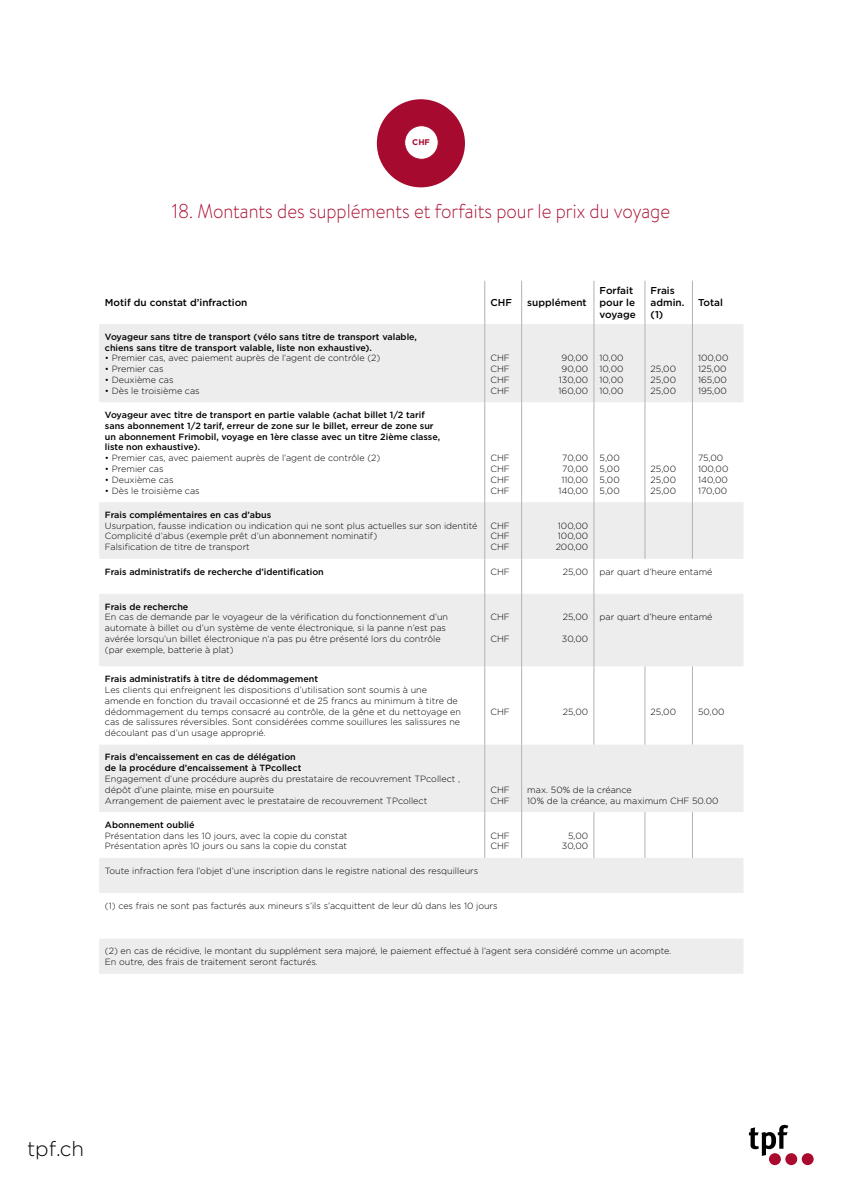
<style>
.page{position:relative;width:842px;height:1191px;background:#fff}
.page>*{position:absolute;margin:0;border:0;box-sizing:border-box;transform-origin:0 0}
.t1{font:300 20.5px "Gotham";color:#000}
.t2{font:300 20px "Brandon Text";color:#a90a2e;scale:.92 1}
.t3{font:500 10px/12px "Gotham";color:#000}
.t4{font:300 9px/10.8px "Gotham";color:#000}
.t5{font:500 9px/10.8px "Gotham";color:#000}
.t6{font:700 8.2px "Gotham";color:#a60a2e}
</style>
<div class="page">
<div style="left:99px;top:324px;width:644px;height:78px;background:#ededed"></div>
<svg style="left:99px;top:502px;width:644px;height:164px;fill:#ededed"></svg>
<svg style="left:99px;top:744px;width:644px;height:229px;fill:#ededed"></svg>
<hr style="left:484px;top:281px;width:1px;height:43px;background:#b3b2b2">
<hr style="left:521px;top:281px;width:1px;height:43px;background:#b3b2b2">
<hr style="left:594px;top:281px;width:1px;height:43px;background:#b3b2b2">
<hr style="left:645px;top:281px;width:1px;height:43px;background:#b3b2b2">
<hr style="left:692px;top:281px;width:1px;height:43px;background:#b3b2b2">
<hr style="left:484px;top:324px;width:1px;height:78px;background:#b3b2b2">
<hr style="left:521px;top:324px;width:1px;height:78px;background:#b3b2b2">
<hr style="left:594px;top:324px;width:1px;height:78px;background:#b3b2b2">
<hr style="left:645px;top:324px;width:1px;height:78px;background:#b3b2b2">
<hr style="left:692px;top:324px;width:1px;height:78px;background:#b3b2b2">
<hr style="left:484px;top:402px;width:1px;height:100px;background:#b3b2b2">
<hr style="left:521px;top:402px;width:1px;height:100px;background:#b3b2b2">
<hr style="left:594px;top:402px;width:1px;height:100px;background:#b3b2b2">
<hr style="left:645px;top:402px;width:1px;height:100px;background:#b3b2b2">
<hr style="left:692px;top:402px;width:1px;height:100px;background:#b3b2b2">
<hr style="left:484px;top:502px;width:1px;height:57px;background:#b3b2b2">
<hr style="left:521px;top:502px;width:1px;height:57px;background:#b3b2b2">
<hr style="left:594px;top:502px;width:1px;height:57px;background:#b3b2b2">
<hr style="left:645px;top:502px;width:1px;height:57px;background:#b3b2b2">
<hr style="left:692px;top:502px;width:1px;height:57px;background:#b3b2b2">
<hr style="left:484px;top:559px;width:1px;height:35px;background:#b3b2b2">
<hr style="left:521px;top:559px;width:1px;height:35px;background:#b3b2b2">
<hr style="left:594px;top:559px;width:1px;height:35px;background:#b3b2b2">
<hr style="left:484px;top:594px;width:1px;height:72px;background:#b3b2b2">
<hr style="left:521px;top:594px;width:1px;height:72px;background:#b3b2b2">
<hr style="left:594px;top:594px;width:1px;height:72px;background:#b3b2b2">
<hr style="left:484px;top:666px;width:1px;height:78px;background:#b3b2b2">
<hr style="left:521px;top:666px;width:1px;height:78px;background:#b3b2b2">
<hr style="left:594px;top:666px;width:1px;height:78px;background:#b3b2b2">
<hr style="left:645px;top:666px;width:1px;height:78px;background:#b3b2b2">
<hr style="left:692px;top:666px;width:1px;height:78px;background:#b3b2b2">
<hr style="left:484px;top:812px;width:1px;height:46px;background:#b3b2b2">
<hr style="left:521px;top:812px;width:1px;height:46px;background:#b3b2b2">
<hr style="left:594px;top:812px;width:1px;height:46px;background:#b3b2b2">
<hr style="left:645px;top:812px;width:1px;height:46px;background:#b3b2b2">
<hr style="left:692px;top:812px;width:1px;height:46px;background:#b3b2b2">
<hr style="left:484px;top:744px;width:1px;height:68px;background:#b3b2b2">
<hr style="left:521px;top:744px;width:1px;height:68px;background:#b3b2b2">
<svg style="left:749px;top:1124px;width:39px;height:32px"></svg>
<div style="left:785px;top:1153px;width:12px;height:12px;background:#a90a2e;border-radius:50%"></div>
<div style="left:802px;top:1153px;width:12px;height:12px;background:#a90a2e;border-radius:50%"></div>
<div style="left:769px;top:1153px;width:12px;height:12px;background:#a90a2e;border-radius:50%"></div>
<div style="left:377px;top:99px;width:88px;height:88px;background:#a60a2e;border-radius:50%"></div>
<div style="left:405px;top:126px;width:33px;height:33px;background:#fff;border-radius:50%"></div>
<div style="left:404px;top:125px;width:35px;height:35px;border:1px solid #a80a2e;border-radius:50%"></div>
<p class="t6" style="left:412px;top:137px;width:19px">CHF</p>
<h2 class="t2" style="left:172px;top:198px;width:543px">18. Montants des suppléments et forfaits pour le prix du voyage</h2>
<p class="t3" style="left:105px;top:297px;width:144px">Motif du constat d’infraction</p>
<p class="t3" style="left:490px;top:297px;width:23px">CHF</p>
<p class="t3" style="left:527px;top:297px;width:61px">supplément</p>
<p class="t3" style="left:600px;top:285px;width:38px">Forfait pour le voyage</p>
<p class="t3" style="left:651px;top:285px;width:35px">Frais admin. (1)</p>
<p class="t3" style="left:698px;top:297px;width:26px">Total</p>
<p class="t5" style="left:105px;top:331px;width:314px">Voyageur sans titre de transport (vélo sans titre de transport valable, chiens sans titre de transport valable, liste non exhaustive).</p>
<p class="t4" style="left:105px;top:352px;width:277px">• Premier cas, avec paiement auprès de l’agent de contrôle (2)</p>
<p class="t4" style="left:105px;top:363px;width:60px">• Premier cas</p>
<p class="t4" style="left:105px;top:374px;width:70px">• Deuxième cas</p>
<p class="t4" style="left:105px;top:385px;width:96px">• Dès le troisième cas</p>
<p class="t4" style="left:490px;top:352px;width:21px;text-align:justify">CHF CHF CHF CHF</p>
<p class="t4" style="left:559px;top:352px;width:31px;text-align:center">90,00<br>90,00<br>130,00<br>160,00</p>
<p class="t4" style="left:600px;top:352px;width:25px;text-align:justify">10,00<br>10,00<br>10,00<br>10,00</p>
<p class="t4" style="left:651px;top:363px;width:27px;text-align:justify">25,00<br>25,00<br>25,00</p>
<p class="t4" style="left:698px;top:352px;width:32px">100,00<br>125,00<br>165,00<br>195,00</p>
<p class="t5" style="left:105px;top:409px;width:337px">Voyageur avec titre de transport en partie valable (achat billet 1/2 tarif sans abonnement 1/2 tarif, erreur de zone sur le billet, erreur de zone sur un abonnement Frimobil, voyage en 1ère classe avec un titre 2ième classe, liste non exhaustive).</p>
<p class="t4" style="left:105px;top:452px;width:277px">• Premier cas, avec paiement auprès de l’agent de contrôle (2)</p>
<p class="t4" style="left:105px;top:463px;width:60px">• Premier cas</p>
<p class="t4" style="left:105px;top:474px;width:70px">• Deuxième cas</p>
<p class="t4" style="left:105px;top:485px;width:96px">• Dès le troisième cas</p>
<p class="t4" style="left:490px;top:452px;width:21px;text-align:justify">CHF CHF CHF CHF</p>
<p class="t4" style="left:558px;top:452px;width:31px;text-align:center">70,00<br>70,00<br>110,00<br>140,00</p>
<p class="t4" style="left:600px;top:452px;width:22px;text-align:justify">5,00<br>5,00<br>5,00<br>5,00</p>
<p class="t4" style="left:651px;top:463px;width:27px;text-align:justify">25,00<br>25,00<br>25,00</p>
<p class="t4" style="left:698px;top:452px;width:32px">75,00<br>100,00<br>140,00<br>170,00</p>
<p class="t5" style="left:105px;top:509px;width:168px">Frais complémentaires en cas d’abus</p>
<p class="t4" style="left:105px;top:520px;width:374px">Usurpation, fausse indication ou indication qui ne sont plus actuelles sur son identité<br>Complicité d’abus (exemple prêt d’un abonnement nominatif)<br>Falsification de titre de transport</p>
<p class="t4" style="left:490px;top:520px;width:21px;text-align:justify">CHF CHF CHF</p>
<p class="t4" style="left:556px;top:520px;width:34px;text-align:justify">100,00<br>100,00<br>200,00</p>
<p class="t5" style="left:105px;top:566px;width:220px">Frais administratifs de recherche d’identification</p>
<p class="t4" style="left:490px;top:565px;width:21px">CHF</p>
<p class="t4" style="left:563px;top:565px;width:27px">25,00</p>
<p class="t4" style="left:600px;top:565px;width:114px">par quart d’heure entamé</p>
<p class="t5" style="left:105px;top:601px;width:85px">Frais de recherche</p>
<p class="t4" style="left:105px;top:611px;width:345px">En cas de demande par le voyageur de la vérification du fonctionnement d’un automate à billet ou d’un système de vente électronique, si la panne n’est pas avérée lorsqu’un billet électronique n’a pas pu être présenté lors du contrôle (par exemple, batterie à plat)</p>
<p class="t4" style="left:490px;top:611px;width:21px">CHF</p>
<p class="t4" style="left:600px;top:611px;width:114px">par quart d’heure entamé</p>
<p class="t4" style="left:563px;top:611px;width:27px">25,00</p>
<p class="t4" style="left:562px;top:633px;width:28px">30,00</p>
<p class="t4" style="left:490px;top:633px;width:21px">CHF</p>
<p class="t5" style="left:105px;top:673px;width:215px">Frais administratifs à titre de dédommagement</p>
<p class="t4" style="left:105px;top:684px;width:358px">Les clients qui enfreignent les dispositions d’utilisation sont soumis à une amende en fonction du travail occasionné et de 25 francs au minimum à titre de dédommagement du temps consacré au contrôle, de la gêne et du nettoyage en cas de salissures réversibles. Sont considérées comme souillures les salissures ne découlant pas d’un usage approprié.</p>
<p class="t4" style="left:490px;top:705px;width:21px">CHF</p>
<p class="t4" style="left:563px;top:705px;width:27px">25,00</p>
<p class="t4" style="left:651px;top:705px;width:27px">25,00</p>
<p class="t4" style="left:698px;top:705px;width:28px">50,00</p>
<p class="t5" style="left:105px;top:751px;width:198px">Frais d’encaissement en cas de délégation de la procédure d’encaissement à TPcollect</p>
<p class="t4" style="left:105px;top:773px;width:357px">Engagement d’une procédure auprès du prestataire de recouvrement TPcollect , dépôt d’une plainte, mise en poursuite<br>Arrangement de paiement avec le prestataire de recouvrement TPcollect</p>
<p class="t4" style="left:490px;top:784px;width:21px">CHF<br>CHF</p>
<p class="t4" style="left:527px;top:784px;width:193px">max. 50% de la créance<br>10% de la créance, au maximum CHF 50.00</p>
<p class="t5" style="left:105px;top:819px;width:91px">Abonnement oublié</p>
<p class="t4" style="left:105px;top:829px;width:244px">Présentation dans les 10 jours, avec la copie du constat<br>Présentation après 10 jours ou sans la copie du constat</p>
<p class="t4" style="left:490px;top:829px;width:21px">CHF<br>CHF</p>
<p class="t4" style="left:562px;top:829px;width:28px;text-align:right">5,00<br>30,00</p>
<p class="t4" style="left:105px;top:864px;width:375px">Toute infraction fera l’objet d’une inscription dans le registre national des resquilleurs</p>
<p class="t4" style="left:105px;top:899px;width:394px">(1) ces frais ne sont pas facturés aux mineurs s’ils s’acquittent de leur dû dans les 10 jours</p>
<p class="t4" style="left:105px;top:945px;width:568px">(2) en cas de récidive, le montant du supplément sera majoré, le paiement effectué à l’agent sera considéré comme un acompte.<br>En outre, des frais de traitement seront facturés.</p>
<h1 class="t1" style="left:27px;top:1135px;width:58px">tpf.ch</h1>
</div>
